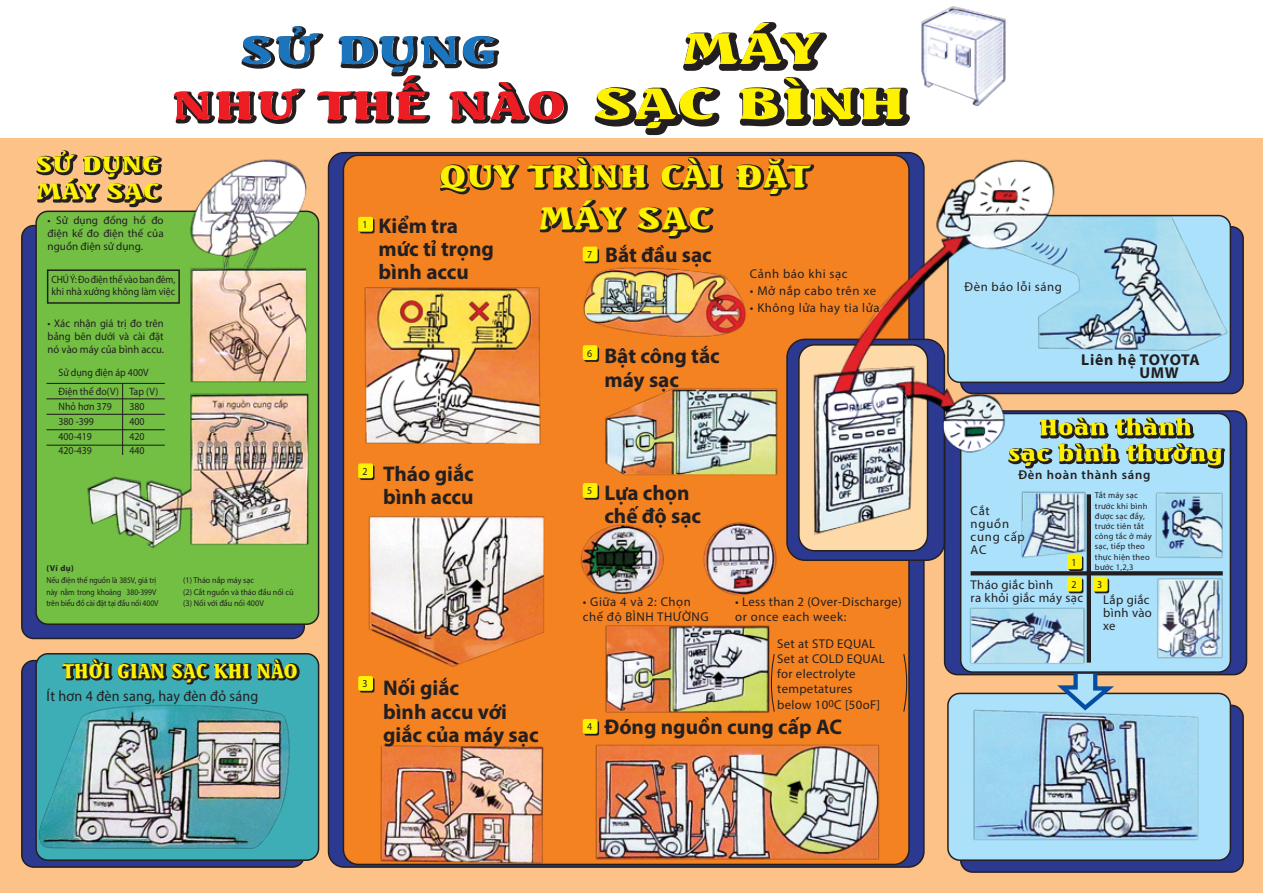
<style>
.page{position:relative;width:1263px;height:893px;background:#fff}
.page>*{position:absolute;margin:0;border:0;box-sizing:border-box;transform-origin:0 0}
.t1{font:42.45px/55.2px "UVN Chim Bien Nang";letter-spacing:.025em;color:#fff200;text-align:center;scale:1.58 1}
.t2{font:38.25px "UVN Chim Bien Nang";letter-spacing:.025em;color:#ed1d24;scale:1.5 1}
.t3{font:38.25px "UVN Chim Bien Nang";letter-spacing:.025em;color:#1c75bc;scale:1.5 1}
.t4{font:29.7px/42.5px "UVN Chim Bien Nang";letter-spacing:.015em;color:#fff200;text-align:center;scale:1.32 1}
.t5{font:700 21.3px/23.4px "Myriad Pro";color:#231f20}
.t6{font:21.3px/25.5px "UVN Chim Bien Nang";letter-spacing:.015em;color:#fff200;text-align:center;scale:1.23 1}
.t7{font:21.3px/27.6px "UVN Chim Bien Nang";letter-spacing:.015em;color:#fff200;scale:1.32 1}
.t8{font:19.2px "UVN Chim Bien Nang";letter-spacing:.015em;color:#fff200;scale:1.05 1}
.t9{font:700 15.75px/12.8px "Myriad Pro";letter-spacing:.045em;color:#231f20}
.t10{font:14.85px "Myriad Pro";letter-spacing:.015em;color:#231f20;scale:.95 1}
.t11{font:12.75px/15.3px "Myriad Pro";letter-spacing:.025em;color:#231f20}
.t12{font:12.75px/15.3px "Myriad Pro";letter-spacing:.045em;color:#231f20}
.t13{font:12.75px/12.8px "Myriad Pro";letter-spacing:.06em;color:#231f20}
.t14{font:600 12.75px "Myriad Pro";letter-spacing:.06em;color:#231f20}
.t15{font:11.1px/13.2px "Myriad Pro";color:#231f20;text-align:justify;scale:.96 1}
.t16{font:11.1px/13.2px "Myriad Pro";color:#231f20;text-align:justify}
.t17{font:10.65px/19.2px "Myriad Pro";color:#231f20;scale:.93 1}
.t18{font:10.65px/12.8px "Myriad Pro";color:#231f20;scale:.9 1}
.t19{font:8.55px/10.2px "Myriad Pro";letter-spacing:.025em;color:#231f20}
.t20{font:8.55px/11.9px "Myriad Pro";color:#231f20;scale:.9 1}
.t21{font:8.55px/11.9px "Myriad Pro";color:#231f20;scale:.96 1}
.t22{font:700 8.55px "Myriad Pro";color:#231f20}
</style>
<div class="page">
<img style="left:0;top:6px;width:1263px;height:887px">
<div style="left:47px;top:269px;width:133px;height:35px;border:2px solid #231f20"></div>
<hr style="left:47px;top:383px;width:118px;height:1px;background:#231f20">
<hr style="left:47px;top:398px;width:118px;height:1px;background:#231f20">
<hr style="left:47px;top:414px;width:118px;height:1px;background:#231f20">
<hr style="left:47px;top:429px;width:118px;height:1px;background:#231f20">
<hr style="left:47px;top:445px;width:118px;height:1px;background:#231f20">
<hr style="left:122px;top:383px;width:1px;height:72px;background:#231f20">
<svg style="left:58px;top:654px;width:244px;height:32px;background:#317175"></svg>
<svg style="left:1006px;top:415px;width:225px;height:55px;background:#7391a1"></svg>
<svg style="left:33px;top:6px;width:885px;height:239px"></svg>
<svg style="left:770px;top:653px;width:5px;height:60px"></svg>
<svg style="left:903px;top:653px;width:5px;height:60px"></svg>
<div style="left:360px;top:219px;width:14px;height:14px;background:#2c281e;border-radius:2px"></div>
<div style="left:358px;top:217px;width:15px;height:15px;background:#fff200;border-radius:2px"></div>
<svg style="left:584px;top:248px;width:15px;height:15px"></svg>
<div style="left:583px;top:247px;width:15px;height:14px;background:#fff200;border-radius:2px"></div>
<div style="left:584px;top:347px;width:15px;height:15px;background:#2f2b1e;border-radius:2px"></div>
<div style="left:583px;top:345px;width:15px;height:15px;background:#fff200;border-radius:2px"></div>
<div style="left:584px;top:485px;width:15px;height:15px;background:#231f20;border-radius:2px"></div>
<div style="left:583px;top:483px;width:15px;height:15px;background:#fff200;border-radius:2px"></div>
<div style="left:584px;top:721px;width:15px;height:15px;background:#231f20;border-radius:2px"></div>
<div style="left:583px;top:719px;width:15px;height:15px;background:#fff200;border-radius:2px"></div>
<svg style="left:1068px;top:556px;width:15px;height:15px"></svg>
<div style="left:1067px;top:554px;width:15px;height:15px;background:#fff200;border-radius:2px"></div>
<svg style="left:1068px;top:578px;width:15px;height:15px"></svg>
<div style="left:1067px;top:577px;width:15px;height:14px;background:#fff200;border-radius:2px"></div>
<svg style="left:1094px;top:578px;width:15px;height:15px"></svg>
<div style="left:1093px;top:577px;width:15px;height:14px;background:#fff200;border-radius:2px"></div>
<svg style="left:360px;top:465px;width:14px;height:15px"></svg>
<div style="left:358px;top:463px;width:15px;height:15px;background:#fff200;border-radius:2px"></div>
<div style="left:360px;top:678px;width:14px;height:15px;background:#231f20;border-radius:2px"></div>
<div style="left:358px;top:676px;width:15px;height:15px;background:#fff200;border-radius:2px"></div>
<svg style="left:971px;top:571px;width:252px;height:4px"></svg>
<hr style="left:1087px;top:494px;width:4px;height:169px;background:#231f20">
<svg style="left:1051px;top:670px;width:69px;height:43px;background:#93b0c1"></svg>
<h2 class="t3" style="left:240px;top:20px;width:172px">SỬ DỤNG</h2>
<h2 class="t2" style="left:172px;top:75px;width:264px">NHƯ THẾ NÀO</h2>
<h1 class="t1" style="left:594px;top:17px;width:199px">MÁY<br>SẠC BÌNH</h1>
<h3 class="t7" style="left:36px;top:148px;width:95px">SỬ DỤNG<br>MÁY SẠC</h3>
<h3 class="t4" style="left:439px;top:152px;width:282px">QUY TRÌNH CÀI ĐẶT<br>MÁY SẠC</h3>
<p class="t16" style="left:48px;top:213px;width:118px">• Sử dụng đồng hồ đo điện kế đo điện thế của nguồn điện sử dụng.</p>
<h3 class="t5" style="left:379px;top:213px;width:117px">Kiểm tra mức tỉ trọng bình accu</h3>
<p class="t17" style="left:362px;top:215px;width:7px">1</p>
<h3 class="t5" style="left:605px;top:242px;width:108px">Bắt đầu sạc</h3>
<p class="t17" style="left:587px;top:245px;width:7px">7</p>
<p class="t12" style="left:750px;top:266px;width:99px">Cảnh báo khi sạc</p>
<p class="t12" style="left:750px;top:283px;width:128px">• Mở nắp cabo trên xe</p>
<p class="t12" style="left:750px;top:300px;width:131px">• Không lửa hay tia lửa</p>
<p class="t18" style="left:51px;top:273px;width:139px">CHÚ Ý: Đo điện thế vào ban đêm, khi nhà xưởng không làm việc</p>
<p class="t15" style="left:48px;top:316px;width:123px">• Xác nhận giá trị đo trên bảng bên dưới và cài đặt nó vào máy của bình accu.</p>
<p class="t17" style="left:58px;top:362px;width:109px">Sử dụng điện áp 400V<br>Điện thế đo(V) Tap (V)</p>
<p class="t17" style="left:58px;top:396px;width:59px">Nhỏ hơn 379</p>
<p class="t17" style="left:129px;top:396px;width:18px">380</p>
<p class="t17" style="left:58px;top:411px;width:40px">380 -399</p>
<p class="t17" style="left:129px;top:411px;width:18px">400</p>
<p class="t17" style="left:58px;top:426px;width:37px">400-419</p>
<p class="t17" style="left:129px;top:426px;width:18px">420</p>
<p class="t17" style="left:58px;top:441px;width:37px">420-439</p>
<p class="t17" style="left:129px;top:441px;width:18px">440</p>
<p class="t22" style="left:47px;top:562px;width:29px">(Ví dụ)</p>
<p class="t20" style="left:47px;top:574px;width:126px">Nếu điện thế nguồn là 385V, giá trị này nằm trong khoảng 380-399V trên biểu đồ cài đặt tại đầu nối 400V</p>
<p class="t21" style="left:183px;top:574px;width:117px">(1) Tháo nắp máy sạc<br>(2) Cắt nguồn và tháo đầu nối cũ (3) Nối với đầu nối 400V</p>
<h3 class="t8" style="left:63px;top:655px;width:225px">THỜI GIAN SẠC KHI NÀO</h3>
<p class="t10" style="left:47px;top:687px;width:224px">Ít hơn 4 đèn sang, hay đèn đỏ sáng</p>
<p class="t17" style="left:362px;top:461px;width:7px">2</p>
<h3 class="t5" style="left:383px;top:461px;width:92px">Tháo giắc bình accu</h3>
<p class="t17" style="left:362px;top:674px;width:7px">3</p>
<h3 class="t5" style="left:383px;top:676px;width:157px">Nối giắc<br>bình accu với giắc của máy sạc</h3>
<p class="t17" style="left:587px;top:343px;width:7px">6</p>
<h3 class="t5" style="left:604px;top:344px;width:117px">Bật công tắc máy sạc</h3>
<p class="t17" style="left:587px;top:481px;width:7px">5</p>
<h3 class="t5" style="left:604px;top:480px;width:98px">Lựa chọn chế độ sạc</h3>
<p class="t12" style="left:583px;top:594px;width:127px">• Giữa 4 và 2: Chọn chế độ BÌNH THƯỜNG</p>
<p class="t11" style="left:735px;top:594px;width:168px">• Less than 2 (Over-Discharge) or once each week:</p>
<p class="t11" style="left:777px;top:635px;width:109px">Set at STD EQUAL<br>Set at COLD EQUAL for electrolyte tempetatures below 10<sup>0</sup>C [50oF]</p>
<p class="t17" style="left:587px;top:717px;width:7px">4</p>
<h3 class="t5" style="left:604px;top:714px;width:239px">Đóng nguồn cung cấp AC</h3>
<p class="t12" style="left:964px;top:278px;width:99px">Đèn báo lỗi sáng</p>
<p class="t9" style="left:1139px;top:353px;width:62px;text-indent:-58px">Liên hệ TOYOTA<br>UMW</p>
<h3 class="t6" style="left:1008px;top:413px;width:176px">Hoàn thành<br>sạc bình thường</h3>
<p class="t14" style="left:1018px;top:467px;width:134px">Đèn hoàn thành sáng</p>
<p class="t13" style="left:971px;top:504px;width:56px">Cắt nguồn cung cấp<br>AC</p>
<p class="t11" style="left:971px;top:578px;width:114px;line-height:12.8px">Tháo giắc bình<br>ra khỏi giắc máy sạc</p>
<p class="t19" style="left:1095px;top:490px;width:58px">Tắt máy sạc trước khi bình được sạc đầy, trước tiên tắt công tắc ở máy sạc, tiếp theo thực hiện theo bước 1,2,3</p>
<p class="t17" style="left:1071px;top:551px;width:7px;line-height:22.4px">1<br>2</p>
<p class="t17" style="left:1097px;top:575px;width:7px">3</p>
<p class="t11" style="left:1103px;top:593px;width:50px;line-height:12.8px">Lắp giắc bình vào xe</p>
</div>
